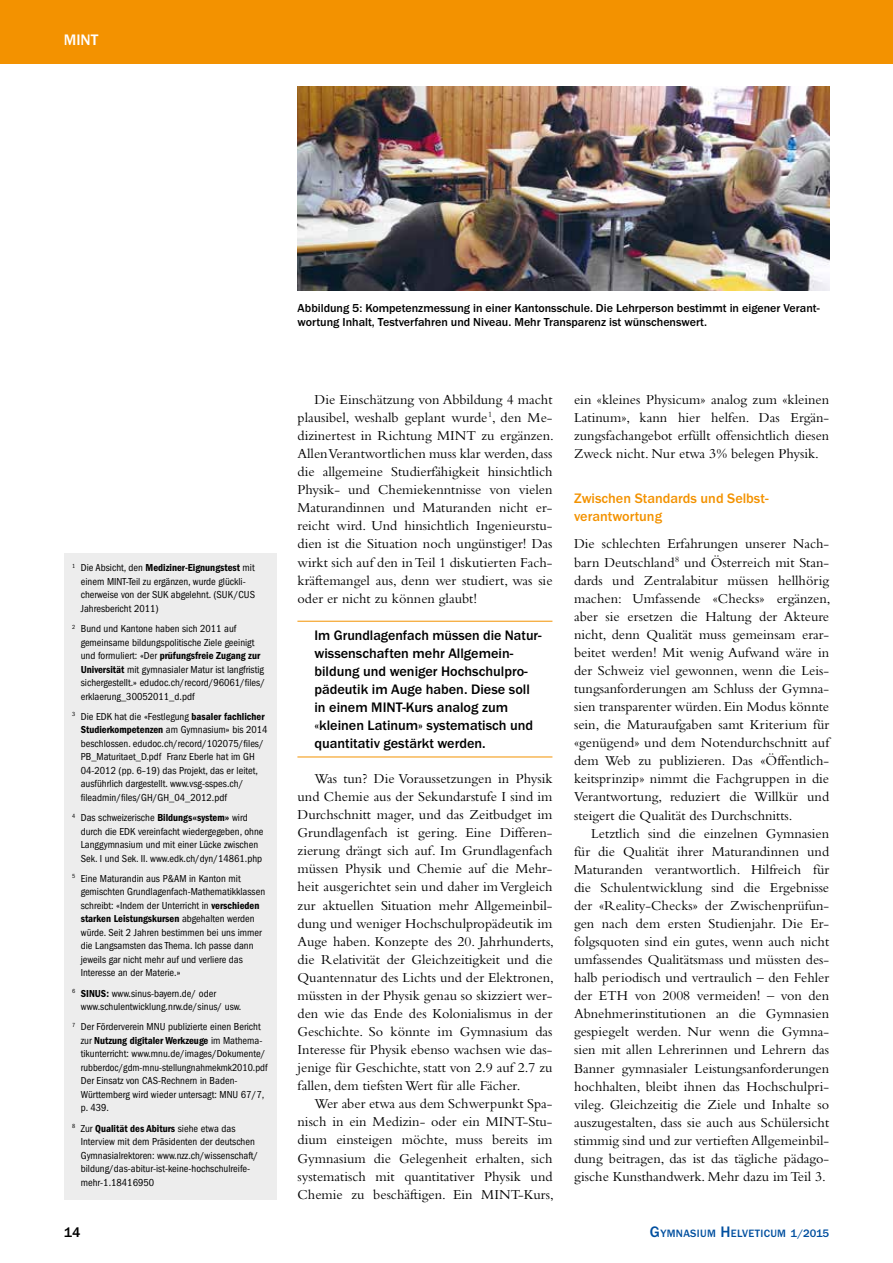
<style>
.page{position:relative;width:893px;height:1263px;background:#fff}
.page>*{position:absolute;margin:0;border:0;box-sizing:border-box;transform-origin:0 0}
.t1{font:700 15.75px "Franklin Gothic";color:#fff}
.t2{font:14.25px/18px "Bembo";color:#000;text-align:justify}
.t3{font:700 14.25px/18px "Franklin Gothic";color:#000}
.t4{font:700 14.25px/18px "Franklin Gothic";color:#f39200}
.t5{font:700 12px/13.5px "Franklin Gothic";color:#000}
.t6{font:700 10.95px "Franklin Gothic";letter-spacing:.03em;color:#004f9f}
.t7{font:condensed 10.5px/13.5px "Franklin Gothic";color:#000}
.s1{font-weight:600}
.s2{font-size:15.75px}
.s3{font-size:11.25px}
</style>
<div class="page">
<div style="left:0;top:0;width:893px;height:64px;background:#f39200"></div>
<div style="left:64px;top:553px;width:212px;height:646px;background:#ededed"></div>
<img style="left:298px;top:86px;width:531px;height:205px">
<hr style="left:297px;top:621px;width:255px;height:1px;background:#f39200">
<hr style="left:297px;top:757px;width:255px;height:1px;background:#f39200">
<p class="t1" style="left:64px;top:31px;width:36px">MINT</p>
<p class="t7" style="left:81px;top:561px;width:176px;text-indent:-9px"><sup>1</sup> Die Absicht, den <span class="s1">Mediziner-Eignungstest</span> mit einem MINT-Teil zu ergänzen, wurde glückli&shy;cherweise von der SUK abgelehnt. (SUK/CUS Jahresbericht 2011)</p>
<p class="t7" style="left:81px;top:622px;width:186px;text-indent:-9px"><sup>2</sup> Bund und Kantone haben sich 2011 auf gemeinsame bildungspolitische Ziele geeinigt und formuliert: «Der <span class="s1">prüfungsfreie Zugang zur Universität</span> mit gymnasialer Matur ist langfristig sichergestellt.» edudoc.ch/record/96061/files/ erklaerung_30052011_d.pdf</p>
<p class="t7" style="left:81px;top:710px;width:188px;text-indent:-9px"><sup>3</sup> Die EDK hat die «Festlegung <span class="s1">basaler fachlicher Studierkompetenzen</span> am Gymnasium» bis 2014 beschlossen. edudoc.ch/record/102075/files/ PB_Maturitaet_D.pdf Franz Eberle hat im GH 04-2012 (pp. 6–19) das Projekt, das er leitet, ausführlich dargestellt. www.vsg-sspes.ch/ fileadmin/files/GH/GH_04_2012.pdf</p>
<p class="t7" style="left:81px;top:811px;width:184px;text-indent:-9px"><sup>4</sup> Das schweizerische <span class="s1">Bildungs«system»</span> wird durch die EDK vereinfacht wiedergegeben, ohne Langgymnasium und mit einer Lücke zwischen Sek. I und Sek. II. www.edk.ch/dyn/14861.php</p>
<p class="t7" style="left:81px;top:872px;width:186px;text-indent:-9px"><sup>5</sup> Eine Maturandin aus P&amp;AM in Kanton mit gemischten Grundlagenfach-Mathematikklassen schreibt: «Indem der Unterricht in <span class="s1">verschieden starken Leistungskursen</span> abgehalten werden würde. Seit 2 Jahren bestimmen bei uns immer die Langsamsten das Thema. Ich passe dann jeweils gar nicht mehr auf und verliere das Interesse an der Materie.»</p>
<p class="t7" style="left:81px;top:986px;width:162px;text-indent:-9px"><sup>6</sup> <span class="s1">SINUS:</span> www.sinus-bayern.de/ oder www.schulentwicklung.nrw.de/sinus/ usw.</p>
<p class="t7" style="left:81px;top:1020px;width:188px;text-indent:-9px"><sup>7</sup> Der Förderverein MNU publizierte einen Bericht zur <span class="s1">Nutzung digitaler Werkzeuge</span> im Mathema&shy;tikunterricht: www.mnu.de/images/Dokumente/ rubberdoc/gdm-mnu-stellungnahmekmk2010.pdf Der Einsatz von CAS-Rechnern in Baden-Württemberg wird wieder untersagt: MNU 67/7, p. 439.</p>
<p class="t7" style="left:81px;top:1121px;width:179px;text-indent:-9px"><sup>8</sup> Zur <span class="s1">Qualität des Abiturs</span> siehe etwa das Interview mit dem Präsidenten der deutschen Gymnasialrektoren: www.nzz.ch/wissenschaft/ bildung/das-abitur-ist-keine-hochschulreife&shy;mehr-1.18416950</p>
<p class="t5" style="left:298px;top:302px;width:523px">Abbildung 5: Kompetenzmessung in einer Kantonsschule. Die Lehrperson bestimmt in eigener Verant&shy;wortung Inhalt, Testverfahren und Niveau. Mehr Transparenz ist wünschenswert.</p>
<p class="t2" style="left:298px;top:390px;width:258px;text-indent:17px">Die Einschätzung von Abbildung 4 macht plausibel, weshalb geplant wurde<sup>1</sup>, den Me&shy;dizinertest in Richtung MINT zu ergänzen.<br>Allen Verantwortlichen muss klar werden, dass die allgemeine Studierfähigkeit hinsichtlich Physik- und Chemiekenntnisse von vielen Maturandinnen und Maturanden nicht er&shy;reicht wird. Und hinsichtlich Ingenieurstu&shy;dien ist die Situation noch ungünstiger! Das wirkt sich auf den in Teil 1 diskutierten Fach&shy;kräftemangel aus, denn wer studiert, was sie oder er nicht zu können glaubt!</p>
<p class="t3" style="left:314px;top:626px;width:229px">Im Grundlagenfach müssen die Natur&shy;wissenschaften mehr Allgemein&shy;bildung und weniger Hochschulpro&shy;pädeutik im Auge haben. Diese soll in einem MINT-Kurs analog zum «kleinen Latinum» systematisch und quantitativ gestärkt werden.</p>
<p class="t2" style="left:298px;top:769px;width:258px;text-indent:17px">Was tun? Die Voraussetzungen in Physik und Chemie aus der Sekundarstufe I sind im Durchschnitt mager, und das Zeitbudget im Grundlagenfach ist gering. Eine Differen&shy;zierung drängt sich auf. Im Grundlagenfach müssen Physik und Chemie auf die Mehr&shy;heit ausgerichtet sein und daher im Vergleich zur aktuellen Situation mehr Allgemeinbil&shy;dung und weniger Hochschulpropädeutik im Auge haben. Konzepte des 20. Jahrhunderts, die Relativität der Gleichzeitigkeit und die Quantennatur des Lichts und der Elektronen, müssten in der Physik genau so skizziert wer&shy;den wie das Ende des Kolonialismus in der Geschichte. So könnte im Gymnasium das Interesse für Physik ebenso wachsen wie das&shy;jenige für Geschichte, statt von 2.9 auf 2.7 zu fallen, dem tiefsten Wert für alle Fächer.</p>
<p class="t2" style="left:298px;top:1094px;width:258px;text-indent:17px">Wer aber etwa aus dem Schwerpunkt Spa&shy;nisch in ein Medizin- oder ein MINT-Stu&shy;dium einsteigen möchte, muss bereits im Gymnasium die Gelegenheit erhalten, sich systematisch mit quantitativer Physik und Chemie zu beschäftigen. Ein MINT-Kurs,</p>
<p class="t2" style="left:574px;top:390px;width:257px">ein «kleines Physicum» analog zum «kleinen Latinum», kann hier helfen. Das Ergän&shy;zungsfachangebot erfüllt offensichtlich diesen Zweck nicht. Nur etwa 3% belegen Physik.</p>
<p class="t4" style="left:574px;top:490px;width:196px">Zwischen Standards und Selbst&shy;verantwortung</p>
<p class="t2" style="left:574px;top:535px;width:258px">Die schlechten Erfahrungen unserer Nach&shy;barn Deutschland<sup>8</sup> und Österreich mit Stan&shy;dards und Zentralabitur müssen hellhörig machen: Umfassende «Checks» ergänzen, aber sie ersetzen die Haltung der Akteure nicht, denn Qualität muss gemeinsam erar&shy;beitet werden! Mit wenig Aufwand wäre in der Schweiz viel gewonnen, wenn die Leis&shy;tungsanforderungen am Schluss der Gymna&shy;sien transparenter würden. Ein Modus könnte sein, die Maturaufgaben samt Kriterium für «genügend» und dem Notendurchschnitt auf dem Web zu publizieren. Das «Öffentlich&shy;keitsprinzip» nimmt die Fachgruppen in die Verantwortung, reduziert die Willkür und steigert die Qualität des Durchschnitts.</p>
<p class="t2" style="left:574px;top:824px;width:257px;text-indent:17px">Letztlich sind die einzelnen Gymnasien für die Qualität ihrer Maturandinnen und Maturanden verantwortlich. Hilfreich für die Schulentwicklung sind die Ergebnisse der «Reality-Checks» der Zwischenprüfun&shy;gen nach dem ersten Studienjahr. Die Er&shy;folgsquoten sind ein gutes, wenn auch nicht umfassendes Qualitätsmass und müssten des&shy;halb periodisch und vertraulich – den Fehler der ETH von 2008 vermeiden! – von den Abnehmerinstitutionen an die Gymnasien gespiegelt werden. Nur wenn die Gymna&shy;sien mit allen Lehrerinnen und Lehrern das Banner gymnasialer Leistungsanforderungen hochhalten, bleibt ihnen das Hochschulpri&shy;vileg. Gleichzeitig die Ziele und Inhalte so auszugestalten, dass sie auch aus Schülersicht stimmig sind und zur vertieften Allgemeinbil&shy;dung beitragen, das ist das tägliche pädago&shy;gische Kunsthandwerk. Mehr dazu im Teil 3.</p>
<p class="t3" style="left:64px;top:1224px;width:18px">14</p>
<p class="t6" style="left:650px;top:1227px;width:181px"><span class="s2">G</span>YMNASIUM <span class="s2">H</span>ELVETICUM <span class="s3">1/2015</span></p>
</div>
